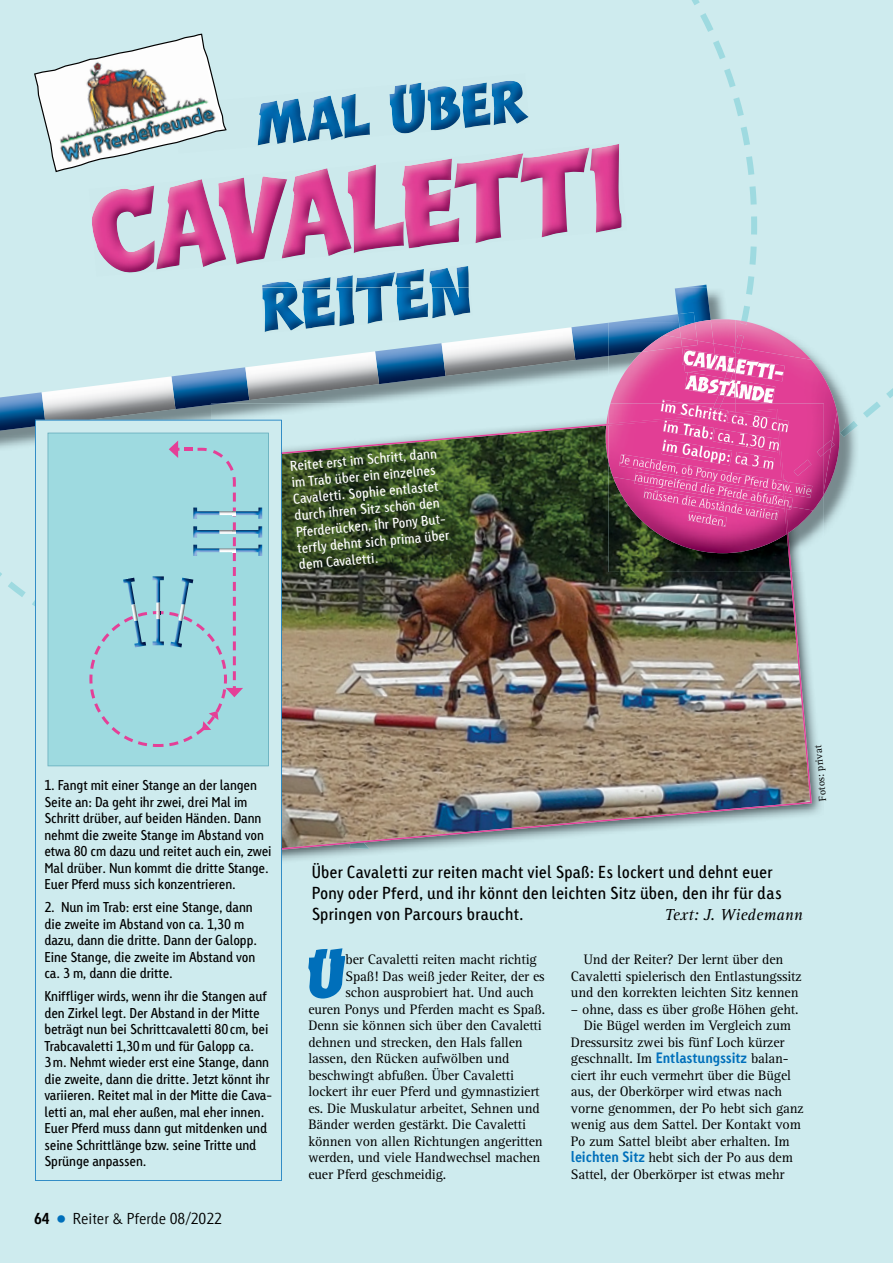
<style>
.page{position:relative;width:893px;height:1263px;background:#ceebee}
.page>*{position:absolute;margin:0;border:0;box-sizing:border-box;transform-origin:0 0}
.t1{font:56.55px "Balder Com";color:#006fba}
.t2{font:16.5px/21px "Tetria LT Pro";letter-spacing:.005em;color:#000}
.t3{font:italic 16.5px "Rotis Serif Pro";letter-spacing:.01em;color:#000}
.t4{font:300 15px "Tetria LT Pro";color:#000}
.t5{font:14.25px/16.5px "Rotis Serif Pro";letter-spacing:-.01em;color:#000;text-align:center}
.t6{font:13.5px/16.5px "Tetria LT Pro";letter-spacing:-.01em;color:#000}
.t7{font:13.5px/16.5px "Tetria LT Pro";color:#fff}
.t8{font:10.5px "Rotis Serif Pro";color:#000}
.s1{font-weight:700}
.s2{font-family:"Universal Std Newswith Comm Pi";font-weight:400;color:#006fba}
.s3{font-family:"Tetria LT Pro";font-weight:700;color:#006fba}
</style>
<div class="page">
<svg style="left:863px;top:388px;width:30px;height:30px"></svg>
<img style="left:0;top:291px;width:725px;height:157px">
<img style="left:0;top:314px;width:675px;height:117px">
<img style="left:42px;top:376px;width:133px;height:44px">
<img style="left:245px;top:351px;width:134px;height:49px">
<img style="left:442px;top:327px;width:133px;height:49px">
<img style="left:681px;top:285px;width:26px;height:3px">
<img style="left:675px;top:288px;width:36px;height:34px">
<img style="left:678px;top:312px;width:17px;height:11px">
<img style="left:258px;top:80px;width:271px;height:63px">
<img style="left:92px;top:143px;width:530px;height:130px">
<img style="left:260px;top:265px;width:210px;height:23px">
<img style="left:261px;top:288px;width:212px;height:45px">
<img style="left:34px;top:34px;width:193px;height:138px">
<img style="left:282px;top:695px;width:539px;height:166px">
<img style="left:211px;top:403px;width:395px;height:17px">
<svg style="left:211px;top:403px;width:11px;height:2px"></svg>
<img style="left:217px;top:409px;width:595px;height:443px">
<img style="left:824px;top:382px;width:32px;height:148px">
<img style="left:840px;top:421px;width:18px;height:16px">
<img style="left:792px;top:533px;width:27px;height:39px">
<img style="left:608px;top:497px;width:179px;height:75px">
<img style="left:787px;top:533px;width:5px;height:39px">
<img style="left:608px;top:356px;width:2px;height:47px">
<img style="left:608px;top:322px;width:72px;height:34px">
<svg style="left:735px;top:320px;width:13px;height:2px"></svg>
<img style="left:711px;top:319px;width:24px;height:3px">
<svg style="left:695px;top:320px;width:16px;height:2px"></svg>
<img style="left:747px;top:322px;width:58px;height:26px">
<img style="left:714px;top:322px;width:33px;height:26px">
<img style="left:664px;top:327px;width:16px;height:8px">
<img style="left:695px;top:322px;width:19px;height:19px">
<img style="left:680px;top:323px;width:17px;height:15px">
<img style="left:824px;top:412px;width:16px;height:83px">
<img style="left:788px;top:510px;width:36px;height:23px">
<img style="left:613px;top:497px;width:174px;height:56px">
<img style="left:785px;top:510px;width:3px;height:24px">
<img style="left:606px;top:426px;width:2px;height:35px">
<svg style="left:606px;top:403px;width:2px;height:23px"></svg>
<img style="left:610px;top:347px;width:103px;height:56px">
<img style="left:642px;top:335px;width:40px;height:17px">
<img style="left:735px;top:348px;width:102px;height:143px">
<img style="left:824px;top:440px;width:8px;height:14px">
<img style="left:715px;top:343px;width:20px;height:11px">
<svg style="left:733px;top:345px;width:8px;height:9px"></svg>
<img style="left:682px;top:341px;width:33px;height:18px">
<img style="left:681px;top:338px;width:17px;height:9px">
<img style="left:684px;top:369px;width:27px;height:4px">
<img style="left:738px;top:403px;width:86px;height:107px">
<img style="left:785px;top:446px;width:39px;height:36px">
<img style="left:608px;top:403px;width:53px;height:6px">
<img style="left:608px;top:409px;width:177px;height:88px">
<img style="left:735px;top:358px;width:50px;height:23px">
<img style="left:711px;top:354px;width:24px;height:18px">
<svg style="left:725px;top:363px;width:11px;height:16px"></svg>
<img style="left:683px;top:349px;width:34px;height:20px">
<img style="left:735px;top:380px;width:40px;height:23px">
<img style="left:685px;top:372px;width:50px;height:26px">
<img style="left:718px;top:378px;width:13px;height:17px">
<img style="left:662px;top:400px;width:24px;height:3px">
<img style="left:661px;top:403px;width:52px;height:13px">
<img style="left:698px;top:417px;width:29px;height:5px">
<img style="left:692px;top:413px;width:35px;height:4px">
<svg style="left:713px;top:395px;width:25px;height:18px"></svg>
<svg style="left:779px;top:419px;width:10px;height:13px"></svg>
<img style="left:727px;top:413px;width:1px;height:15px">
<img style="left:728px;top:412px;width:51px;height:16px">
<img style="left:663px;top:420px;width:51px;height:19px">
<img style="left:713px;top:428px;width:66px;height:24px">
<svg style="left:778px;top:439px;width:3px;height:6px"></svg>
<img style="left:662px;top:439px;width:70px;height:15px">
<img style="left:735px;top:452px;width:39px;height:2px">
<img style="left:793px;top:482px;width:19px;height:16px">
<img style="left:619px;top:454px;width:164px;height:39px">
<img style="left:635px;top:472px;width:149px;height:34px">
<svg style="left:782px;top:481px;width:11px;height:29px"></svg>
<img style="left:644px;top:488px;width:134px;height:32px">
<img style="left:688px;top:511px;width:39px;height:16px">
<svg style="left:35px;top:420px;width:247px;height:761px"></svg>
<div style="left:48px;top:433px;width:221px;height:333px;background:#9edae0"></div>
<img style="left:243px;top:507px;width:19px;height:12px">
<img style="left:243px;top:526px;width:19px;height:12px">
<img style="left:243px;top:545px;width:19px;height:11px">
<svg style="left:89px;top:440px;width:154px;height:307px;background:#9ed3dc"></svg>
<p class="t7" style="left:289px;top:458px;width:154px;rotate:-5deg">Reitet erst im Schritt, dann im Trab über ein einzelnes<br>Cavaletti. Sophie entlastet durch ihren Sitz schön den<br>Pferderücken, ihr Pony But&shy;terfly dehnt sich prima über dem Cavaletti.</p>
<p class="t6" style="left:44px;top:777px;width:229px">1. Fangt mit einer Stange an der langen Seite an: Da geht ihr zwei, drei Mal im Schritt drüber, auf beiden Händen. Dann nehmt die zweite Stange im Abstand von etwa 80 cm dazu und reitet auch ein, zwei Mal drüber. Nun kommt die dritte Stange.<br>Euer Pferd muss sich konzentrieren.</p>
<p class="t6" style="left:44px;top:899px;width:214px">2. Nun im Trab: erst eine Stange, dann die zweite im Abstand von ca. 1,30 m dazu, dann die dritte. Dann der Galopp.<br>Eine Stange, die zweite im Abstand von ca. 3 m, dann die dritte.</p>
<p class="t6" style="left:44px;top:988px;width:229px">Kniffliger wirds, wenn ihr die Stangen auf den Zirkel legt. Der Abstand in der Mitte beträgt nun bei Schrittcavaletti 80 cm, bei Trabcavaletti 1,30 m und für Galopp ca.<br>3 m. Nehmt wieder erst eine Stange, dann die zweite, dann die dritte. Jetzt könnt ihr variieren. Reitet mal in der Mitte die Cava&shy;letti an, mal eher außen, mal eher innen.<br>Euer Pferd muss dann gut mitdenken und seine Schrittlänge bzw. seine Tritte und Sprünge anpassen.</p>
<p class="t4" style="left:34px;top:1209px;width:189px"><span class="s1">64</span> <span class="s2">⦁</span> Reiter &amp; Pferde 08/2022</p>
<p class="t8" style="left:816px;top:801px;width:57px;rotate:-95deg">Fotos: privat</p>
<p class="t2" style="left:312px;top:862px;width:472px">Über Cavaletti zur reiten macht viel Spaß: Es lockert und dehnt euer<br>Pony oder Pferd, und ihr könnt den leichten Sitz üben, den ihr für das<br>Springen von Parcours braucht.</p>
<p class="t3" style="left:665px;top:905px;width:139px">Text: J. Wiedemann</p>
<h1 class="t1" style="left:306px;top:941px;width:42px">Ü</h1>
<p class="t5" style="left:346px;top:951px;width:193px">ber Cavaletti reiten macht richtig</p>
<p class="t5" style="left:346px;top:968px;width:201px">Spaß! Das weiß jeder Reiter, der es</p>
<p class="t5" style="left:346px;top:984px;width:190px">schon ausprobiert hat. Und auch</p>
<p class="t5" style="left:308px;top:1001px;width:238px">euren Ponys und Pferden macht es Spaß.</p>
<p class="t5" style="left:308px;top:1017px;width:235px">Denn sie können sich über den Cavaletti</p>
<p class="t5" style="left:308px;top:1034px;width:216px">dehnen und strecken, den Hals fallen</p>
<p class="t5" style="left:308px;top:1050px;width:202px">lassen, den Rücken aufwölben und</p>
<p class="t5" style="left:308px;top:1067px;width:207px">beschwingt abfußen. Über Cavaletti</p>
<p class="t5" style="left:308px;top:1083px;width:233px">lockert ihr euer Pferd und gymnastiziert</p>
<p class="t5" style="left:308px;top:1100px;width:233px">es. Die Muskulatur arbeitet, Sehnen und</p>
<p class="t5" style="left:308px;top:1116px;width:219px">Bänder werden gestärkt. Die Cavaletti</p>
<p class="t5" style="left:308px;top:1133px;width:236px">können von allen Richtungen angeritten</p>
<p class="t5" style="left:308px;top:1149px;width:234px">werden, und viele Handwechsel machen</p>
<p class="t5" style="left:308px;top:1166px;width:139px">euer Pferd geschmeidig.</p>
<p class="t5" style="left:571px;top:951px;width:232px">Und der Reiter? Der lernt über den<br>Cavaletti spielerisch den Entlastungssitz und den korrekten leichten Sitz kennen</p>
<p class="t5" style="left:571px;top:1001px;width:229px">– ohne, dass es über große Höhen geht.</p>
<p class="t5" style="left:584px;top:1017px;width:209px">Die Bügel werden im Vergleich zum</p>
<p class="t5" style="left:571px;top:1034px;width:215px">Dressursitz zwei bis fünf Loch kürzer</p>
<p class="t5" style="left:571px;top:1050px;width:219px">geschnallt. Im <span class="s3">Entlastungssitz</span> balan-</p>
<p class="t5" style="left:571px;top:1067px;width:222px">ciert ihr euch vermehrt über die Bügel</p>
<p class="t5" style="left:571px;top:1083px;width:213px">aus, der Oberkörper wird etwas nach</p>
<p class="t5" style="left:571px;top:1100px;width:234px">vorne genommen, der Po hebt sich ganz</p>
<p class="t5" style="left:571px;top:1116px;width:232px">wenig aus dem Sattel. Der Kontakt vom</p>
<p class="t5" style="left:571px;top:1133px;width:220px">Po zum Sattel bleibt aber erhalten. Im</p>
<p class="t5" style="left:571px;top:1149px;width:224px"><span class="s3">leichten Sitz</span> hebt sich der Po aus dem</p>
<p class="t5" style="left:571px;top:1166px;width:215px">Sattel, der Oberkörper ist etwas mehr</p>
</div>
